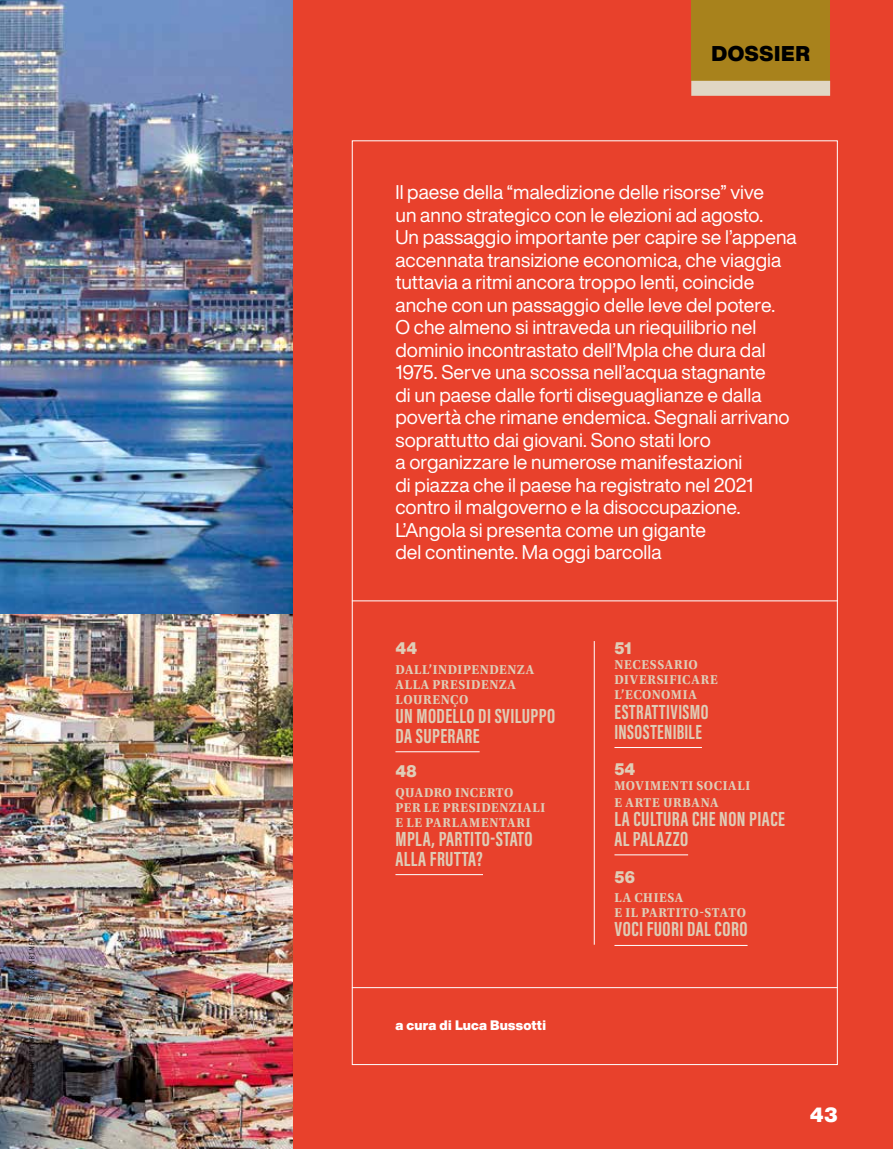
<style>
.page{position:relative;width:893px;height:1149px;background:#fff}
.page>*{position:absolute;margin:0;border:0;box-sizing:border-box;transform-origin:0 0}
.t1{font:700 21px/19.5px "Acumin Pro Extra Cond";letter-spacing:.02em;color:#dfcdb7}
.t2{font:700 21px/19.5px "Acumin Pro Extra Cond";letter-spacing:.02em;color:#dfcdb7;scale:.95 1}
.t3{font:900 21px "Helvetica Now Display";letter-spacing:.035em;color:#000}
.t4{font:900 20.25px "Helvetica Now Display";color:#fff}
.t5{font:19.5px/22.5px "Helvetica Now Display";color:#fff}
.t6{font:900 16.5px "Helvetica Now Display";letter-spacing:.015em;color:#dfcdb7;scale:.95 1}
.t7{font:700 13.5px/15px "Utopia Std";letter-spacing:.05em;color:#dfcdb7;scale:.95 1}
.t8{font:900 13.5px "Helvetica Now Display";letter-spacing:.015em;color:#fff}
.t9{font:300 7.5px "Decima Mono";letter-spacing:.035em;color:#000}
</style>
<div class="page">
<img style="left:0;top:0;width:293px;height:1148px">
<div style="left:293px;top:0;width:600px;height:1148px;background:#e8412c"></div>
<div style="left:691px;top:0;width:139px;height:81px;background:#a8821c"></div>
<hr style="left:352px;top:600px;width:486px;height:1px;background:#fff">
<hr style="left:352px;top:986px;width:486px;height:1px;background:#fff">
<hr style="left:395px;top:751px;width:85px;height:1px;background:#fff">
<hr style="left:395px;top:874px;width:88px;height:1px;background:#fff">
<hr style="left:594px;top:641px;width:1px;height:303px;background:#fff">
<hr style="left:614px;top:747px;width:88px;height:1px;background:#fff">
<hr style="left:614px;top:854px;width:74px;height:1px;background:#fff">
<hr style="left:614px;top:944px;width:133px;height:1px;background:#fff">
<div style="left:691px;top:81px;width:139px;height:15px;background:#e0d6c4"></div>
<p class="t9" style="left:28px;top:1086px;width:151px;rotate:-90deg">Q CODE MAGAZINE - HOTELSCOMBINED</p>
<p class="t3" style="left:711px;top:39px;width:100px">DOSSIER</p>
<p class="t5" style="left:395px;top:181px;width:403px">Il paese della “maledizione delle risorse” vive<br>un anno strategico con le elezioni ad agosto.<br>Un passaggio importante per capire se l’appena accennata transizione economica, che viaggia tuttavia a ritmi ancora troppo lenti, coincide anche con un passaggio delle leve del potere.<br>O che almeno si intraveda un riequilibrio nel dominio incontrastato dell’Mpla che dura dal 1975. Serve una scossa nell’acqua stagnante<br>di un paese dalle forti diseguaglianze e dalla povertà che rimane endemica. Segnali arrivano soprattutto dai giovani. Sono stati loro<br>a organizzare le numerose manifestazioni<br>di piazza che il paese ha registrato nel 2021 contro il malgoverno e la disoccupazione.<br>L’Angola si presenta come un gigante<br>del continente. Ma oggi barcolla</p>
<p class="t6" style="left:395px;top:637px;width:24px">44</p>
<p class="t7" style="left:395px;top:661px;width:147px">DALL’INDIPENDENZA<br>ALLA PRESIDENZA<br>LOURENÇO</p>
<p class="t1" style="left:395px;top:706px;width:161px">UN MODELLO DI SVILUPPO<br>DA SUPERARE</p>
<p class="t6" style="left:395px;top:759px;width:24px">48</p>
<p class="t7" style="left:395px;top:784px;width:159px">QUADRO INCERTO<br>PER LE PRESIDENZIALI<br>E LE PARLAMENTARI</p>
<p class="t1" style="left:395px;top:828px;width:139px">MPLA, PARTITO-STATO<br>ALLA FRUTTA?</p>
<p class="t8" style="left:395px;top:1015px;width:152px">a cura di Luca Bussotti</p>
<p class="t6" style="left:614px;top:637px;width:19px">51</p>
<p class="t7" style="left:614px;top:657px;width:110px">NECESSARIO<br>DIVERSIFICARE<br>L’ECONOMIA</p>
<p class="t2" style="left:614px;top:701px;width:100px">ESTRATTIVISMO<br>INSOSTENIBILE</p>
<p class="t6" style="left:614px;top:757px;width:24px">54</p>
<p class="t7" style="left:614px;top:777px;width:144px;line-height:16.5px">MOVIMENTI SOCIALI<br>E ARTE URBANA</p>
<p class="t1" style="left:614px;top:809px;width:172px">LA CULTURA CHE NON PIACE<br>AL PALAZZO</p>
<p class="t6" style="left:614px;top:865px;width:23px">56</p>
<p class="t7" style="left:614px;top:889px;width:140px">LA CHIESA<br>E IL PARTITO-STATO</p>
<p class="t1" style="left:614px;top:919px;width:135px">VOCI FUORI DAL CORO</p>
<p class="t4" style="left:810px;top:1100px;width:29px">43</p>
</div>
